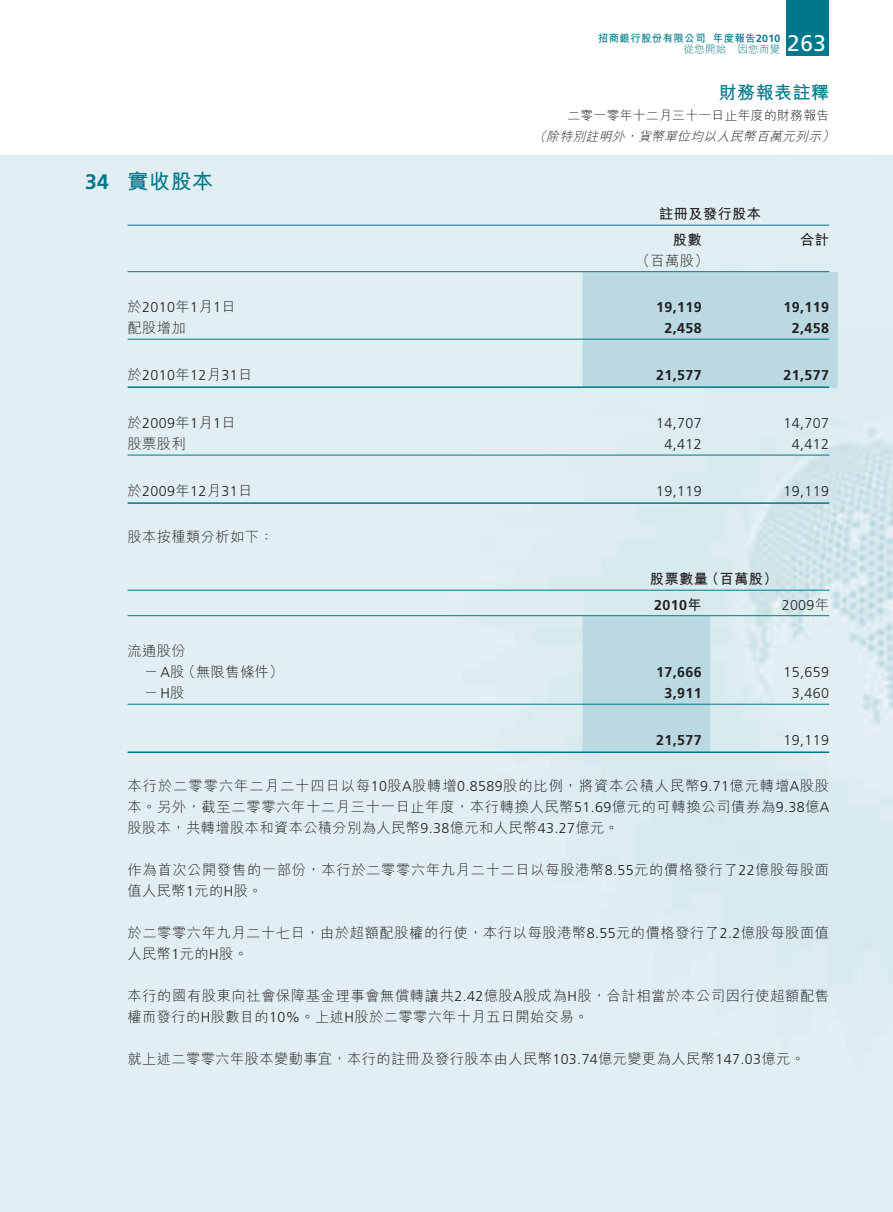
<style>
.page{position:relative;width:893px;height:1212px;background:#fff}
.page>*{position:absolute;margin:0;border:0;box-sizing:border-box;transform-origin:0 0}
.t1{font:21px "M Hei HK Bold E Ten B5 H";color:#00788b}
.t2{font:18px "M Hei HK Bold E Ten B5 H";letter-spacing:.03em;color:#00788b}
.t3{font:14.25px/21px "M Hei HK Light E Ten B5 H";letter-spacing:.04em;color:#231f20}
.t4{font:300 14.25px "Frutiger LT Std";letter-spacing:.03em;color:#231f20}
.t5{font:700 14.25px "Frutiger LT Std";letter-spacing:.03em;color:#231f20}
.t6{font:14.25px/25.5px "M Hei HK Bold E Ten B5 H";letter-spacing:.03em;color:#231f20}
.t7{font:italic 12.75px "M Hei HK Light E Ten B5 H";color:#231f20}
.t8{font:12.75px "M Hei HK Light E Ten B5 H";letter-spacing:.03em;color:#231f20}
.t9{font:10.5px "M Hei HK Bold E Ten B5 H";letter-spacing:.03em;color:#00788b}
.t10{font:10.5px "M Hei HK Light E Ten B5 H";letter-spacing:.03em;color:#00788b}
.s1{font-family:"Frutiger LT Std";font-weight:700}
.s2{font-family:"M Hei HK Light E Ten B5 H";font-weight:400}
.s3{font-family:"M Hei HK Bold E Ten B5 H";font-weight:400}
.s4{font-family:"Frutiger LT Std";font-weight:300}
</style>
<div class="page">
<div style="left:0;top:155px;width:893px;height:1057px;background:#e2eff2"></div>
<img style="left:129px;top:224px;width:764px;height:760px">
<div style="left:787px;top:0;width:42px;height:56px;background:#00788b"></div>
<div style="left:583px;top:272px;width:255px;height:116px;background:#bad9e2"></div>
<hr style="left:128px;top:225px;width:701px;height:1px;background:#00788b">
<hr style="left:128px;top:271px;width:701px;height:1px;background:#00788b">
<hr style="left:128px;top:339px;width:701px;height:1px;background:#00788b">
<hr style="left:128px;top:386px;width:701px;height:2px;background:#00788b">
<hr style="left:128px;top:455px;width:701px;height:1px;background:#00788b">
<hr style="left:128px;top:502px;width:701px;height:2px;background:#00788b">
<div style="left:583px;top:616px;width:127px;height:135px;background:#bad9e2"></div>
<hr style="left:128px;top:590px;width:701px;height:1px;background:#00788b">
<hr style="left:128px;top:615px;width:701px;height:1px;background:#00788b">
<hr style="left:128px;top:704px;width:701px;height:1px;background:#00788b">
<hr style="left:128px;top:751px;width:701px;height:2px;background:#00788b">
<h1 class="t1" style="left:85px;top:173px;width:130px"><span class="s1">34</span> 實收股本</h1>
<p class="t9" style="left:598px;top:34px;width:184px">招商銀行股份有限公司 年度報告<span class="s1">2010</span></p>
<p class="t10" style="left:683px;top:45px;width:144px">從您開始　因您而變 <sup>263</sup></p>
<p class="t2" style="left:719px;top:85px;width:112px">財務報表註釋</p>
<p class="t8" style="left:567px;top:110px;width:263px">二零一零年十二月三十一日止年度的財務報告</p>
<p class="t7" style="left:533px;top:131px;width:306px">（除特別註明外，貨幣單位均以人民幣百萬元列示）</p>
<p class="t6" style="left:673px;top:203px;width:90px;text-indent:-14px">註冊及發行股本股數</p>
<p class="t3" style="left:636px;top:252px;width:74px">（百萬股）</p>
<p class="t6" style="left:800px;top:229px;width:30px">合計</p>
<p class="t4" style="left:128px;top:299px;width:110px"><span class="s2">於</span>2010<span class="s2">年</span>1<span class="s2">月</span>1<span class="s2">日</span></p>
<p class="t5" style="left:656px;top:299px;width:47px">19,119</p>
<p class="t5" style="left:784px;top:299px;width:47px">19,119</p>
<p class="t3" style="left:128px;top:319px;width:60px">配股增加</p>
<p class="t5" style="left:664px;top:320px;width:39px">2,458</p>
<p class="t5" style="left:792px;top:320px;width:39px">2,458</p>
<p class="t4" style="left:128px;top:366px;width:126px"><span class="s2">於</span>2010<span class="s2">年</span>12<span class="s2">月</span>31<span class="s2">日</span></p>
<p class="t5" style="left:656px;top:366px;width:47px">21,577</p>
<p class="t5" style="left:784px;top:366px;width:47px">21,577</p>
<p class="t4" style="left:128px;top:415px;width:110px"><span class="s2">於</span>2009<span class="s2">年</span>1<span class="s2">月</span>1<span class="s2">日</span></p>
<p class="t4" style="left:656px;top:415px;width:47px">14,707</p>
<p class="t4" style="left:784px;top:415px;width:47px">14,707</p>
<p class="t3" style="left:128px;top:435px;width:60px">股票股利</p>
<p class="t4" style="left:664px;top:436px;width:39px">4,412</p>
<p class="t4" style="left:792px;top:436px;width:39px">4,412</p>
<p class="t4" style="left:128px;top:482px;width:126px"><span class="s2">於</span>2009<span class="s2">年</span>12<span class="s2">月</span>31<span class="s2">日</span></p>
<p class="t4" style="left:656px;top:482px;width:47px">19,119</p>
<p class="t4" style="left:784px;top:482px;width:47px">19,119</p>
<p class="t3" style="left:128px;top:528px;width:148px">股本按種類分析如下：</p>
<p class="t6" style="left:650px;top:568px;width:129px">股票數量（百萬股）</p>
<p class="t5" style="left:654px;top:596px;width:49px">2010<span class="s3">年</span></p>
<p class="t4" style="left:782px;top:596px;width:49px">2009<span class="s2">年</span></p>
<p class="t3" style="left:128px;top:642px;width:157px">流通股份<br>　－<span class="s4">A</span>股（無限售條件）</p>
<p class="t5" style="left:656px;top:664px;width:47px">17,666</p>
<p class="t4" style="left:784px;top:664px;width:47px">15,659</p>
<p class="t3" style="left:128px;top:684px;width:59px">　－<span class="s4">H</span>股</p>
<p class="t5" style="left:664px;top:685px;width:39px">3,911</p>
<p class="t4" style="left:792px;top:685px;width:39px">3,460</p>
<p class="t5" style="left:656px;top:731px;width:47px">21,577</p>
<p class="t4" style="left:784px;top:731px;width:47px">19,119</p>
<p class="t3" style="left:128px;top:777px;width:703px;text-align:justify">本行於二零零六年二月二十四日以每<span class="s4">10</span>股<span class="s4">A</span>股轉增<span class="s4">0.8589</span>股的比例，將資本公積人民幣<span class="s4">9.71</span>億元轉增<span class="s4">A</span>股股本。另外，截至二零零六年十二月三十一日止年度，本行轉換人民幣<span class="s4">51.69</span>億元的可轉換公司債券為<span class="s4">9.38</span>億<span class="s4">A</span>股股本，共轉增股本和資本公積分別為人民幣<span class="s4">9.38</span>億元和人民幣<span class="s4">43.27</span>億元。</p>
<p class="t3" style="left:128px;top:861px;width:703px">作為首次公開發售的一部份，本行於二零零六年九月二十二日以每股港幣<span class="s4">8.55</span>元的價格發行了<span class="s4">22</span>億股每股面值人民幣<span class="s4">1</span>元的<span class="s4">H</span>股。</p>
<p class="t3" style="left:128px;top:924px;width:703px">於二零零六年九月二十七日，由於超額配股權的行使，本行以每股港幣<span class="s4">8.55</span>元的價格發行了<span class="s4">2.2</span>億股每股面值人民幣<span class="s4">1</span>元的<span class="s4">H</span>股。</p>
<p class="t3" style="left:128px;top:987px;width:703px">本行的國有股東向社會保障基金理事會無償轉讓共<span class="s4">2.42</span>億股<span class="s4">A</span>股成為<span class="s4">H</span>股，合計相當於本公司因行使超額配售權而發行的<span class="s4">H</span>股數目的<span class="s4">10%</span>。上述<span class="s4">H</span>股於二零零六年十月五日開始交易。</p>
<p class="t3" style="left:128px;top:1050px;width:679px">就上述二零零六年股本變動事宜，本行的註冊及發行股本由人民幣<span class="s4">103.74</span>億元變更為人民幣<span class="s4">147.03</span>億元。</p>
</div>
